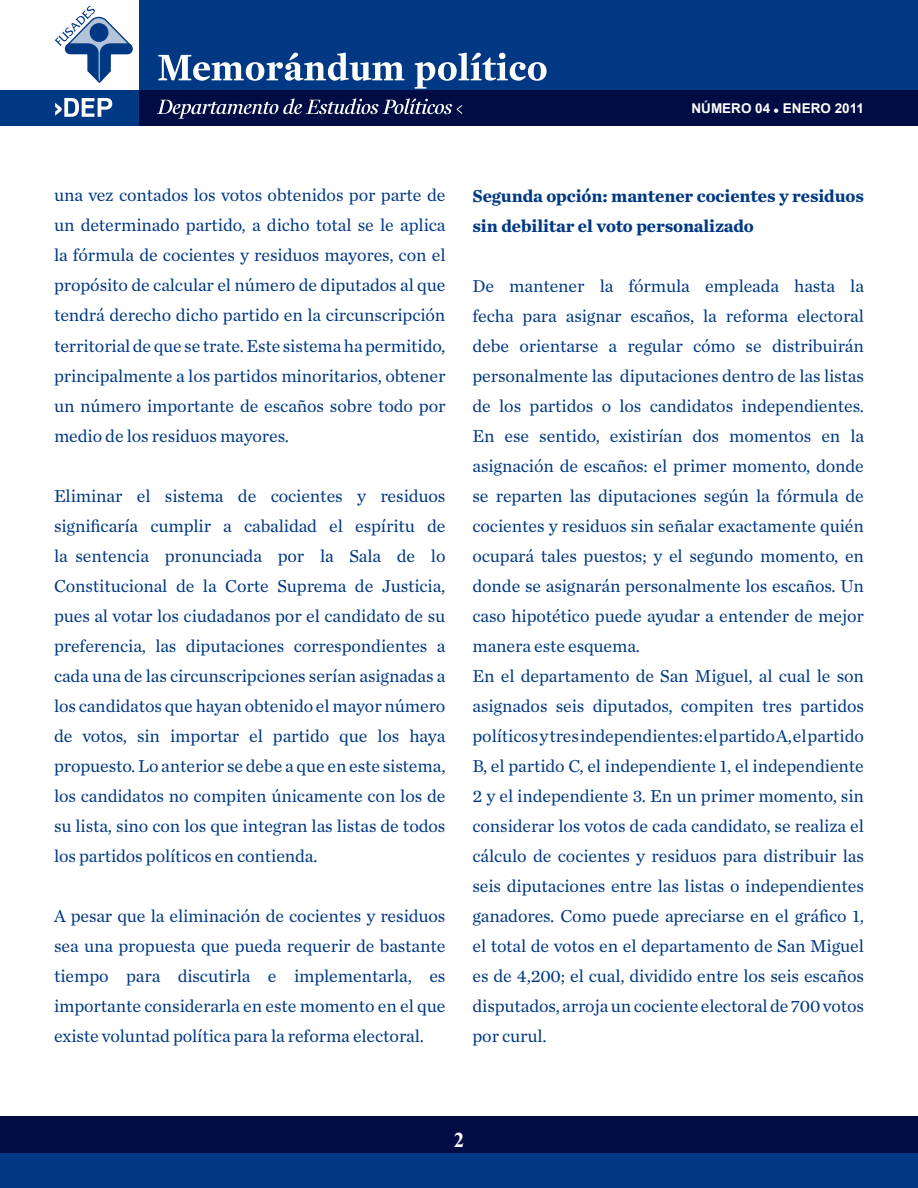
<style>
.page{position:relative;width:918px;height:1188px;background:#fff}
.page>*{position:absolute;margin:0;border:0;box-sizing:border-box;transform-origin:0 0}
.t1{font:700 21px "Times New Roman";color:#fff}
.t2{font:18px/30px "Chronicle Text G1";letter-spacing:-.005em;color:#003883;text-align:justify}
.t3{font:700 18px/30px "Chronicle Text G1";letter-spacing:-.005em;color:#003883}
.t4{font:700 13.5px "Arial";color:#fff}
</style>
<div class="page">
<div style="left:140px;top:0;width:778px;height:126px;background:#003883"></div>
<svg style="left:0;top:90px;width:918px;height:36px;fill:#000c43"></svg>
<svg style="left:55px;top:98px;width:57px;height:19px"></svg>
<svg style="left:158px;top:53px;width:389px;height:36px"></svg>
<svg style="left:157px;top:99px;width:305px;height:20px"></svg>
<div style="left:0;top:1116px;width:918px;height:72px;background:#003883"></div>
<div style="left:0;top:1116px;width:918px;height:37px;background:#000c43"></div>
<svg style="left:54px;top:6px;width:79px;height:77px"></svg>
<svg style="left:774px;top:109px;width:4px;height:4px"></svg>
<p class="t4" style="left:692px;top:100px;width:174px">NÚMERO 04 ENERO 2011</p>
<p class="t2" style="left:54px;top:179px;width:393px">una vez contados los votos obtenidos por parte de un determinado partido, a dicho total se le aplica la fórmula de cocientes y residuos mayores, con el propósito de calcular el número de diputados al que tendrá derecho dicho partido en la circunscripción territorial de que se trate. Este sistema ha permitido, principalmente a los partidos minoritarios, obtener un número importante de escaños sobre todo por medio de los residuos mayores.</p>
<p class="t2" style="left:54px;top:480px;width:393px">Eliminar el sistema de cocientes y residuos significaría cumplir a cabalidad el espíritu de la sentencia pronunciada por la Sala de lo Constitucional de la Corte Suprema de Justicia, pues al votar los ciudadanos por el candidato de su preferencia, las diputaciones correspondientes a cada una de las circunscripciones serían asignadas a los candidatos que hayan obtenido el mayor número de votos, sin importar el partido que los haya propuesto. Lo anterior se debe a que en este sistema, los candidatos no compiten únicamente con los de su lista, sino con los que integran las listas de todos los partidos políticos en contienda.</p>
<p class="t2" style="left:54px;top:900px;width:393px">A pesar que la eliminación de cocientes y residuos sea una propuesta que pueda requerir de bastante tiempo para discutirla e implementarla, es importante considerarla en este momento en el que existe voluntad política para la reforma electoral.</p>
<p class="t3" style="left:472px;top:179px;width:393px">Segunda opción: mantener cocientes y residuos sin debilitar el voto personalizado</p>
<p class="t2" style="left:472px;top:270px;width:393px;text-align:left">De mantener la fórmula empleada hasta la fecha para asignar escaños, la reforma electoral debe orientarse a regular cómo se distribuirán personalmente las diputaciones dentro de las listas de los partidos o los candidatos independientes.<br>En ese sentido, existirían dos momentos en la asignación de escaños: el primer momento, donde se reparten las diputaciones según la fórmula de cocientes y residuos sin señalar exactamente quién ocupará tales puestos; y el segundo momento, en donde se asignarán personalmente los escaños. Un caso hipotético puede ayudar a entender de mejor manera este esquema.<br>En el departamento de San Miguel, al cual le son asignados seis diputados, compiten tres partidos políticos y tres independientes: el partido A, el partido B, el partido C, el independiente 1, el independiente 2 y el independiente 3. En un primer momento, sin considerar los votos de cada candidato, se realiza el cálculo de cocientes y residuos para distribuir las seis diputaciones entre las listas o independientes ganadores. Como puede apreciarse en el gráfico 1, el total de votos en el departamento de San Miguel es de 4,200; el cual, dividido entre los seis escaños disputados, arroja un cociente electoral de 700 votos por curul.</p>
<p class="t1" style="left:454px;top:1125px;width:12px">2</p>
</div>
